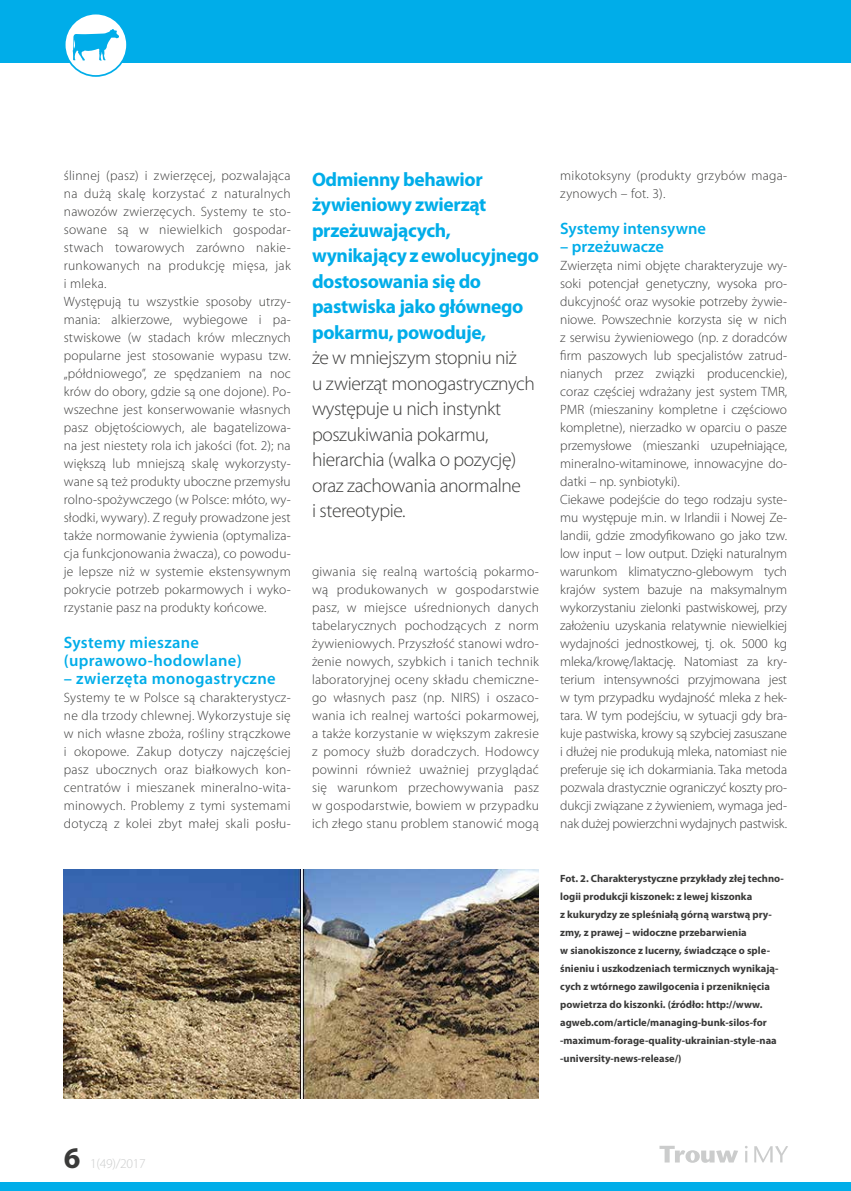
<style>
.page{position:relative;width:851px;height:1191px;background:#fff}
.page>*{position:absolute;margin:0;border:0;box-sizing:border-box;transform-origin:0 0}
.t1{font:300 19.5px/25.5px "Myriad Pro";letter-spacing:-.02em;color:#3a3a39}
.t2{font:700 19.5px/25.5px "Myriad Pro";letter-spacing:-.02em;color:#00ade9}
.t3{font:600 16.5px/18px "Myriad Pro";letter-spacing:.02em;color:#00ade9}
.t4{font:600 16.5px "Myriad Pro";color:#00ade9}
.t5{font:300 13.5px/18px "Myriad Pro";color:#3a3a39}
.t6{font:300 13.5px/18px "Myriad Pro";letter-spacing:.02em;color:#3a3a39}
.t7{font:300 13.5px "Myriad Pro";letter-spacing:-.02em;color:#cbcccc}
.t8{font:700 10.5px/18px "Myriad Pro";color:#3a3a39}
.s1{font-weight:700;font-size:30px;color:#3a3a39}
</style>
<div class="page">
<svg style="left:745px;top:1146px;width:2px;height:16px"></svg>
<svg style="left:754px;top:1146px;width:34px;height:16px"></svg>
<svg style="left:659px;top:1145px;width:79px;height:17px"></svg>
<div style="left:0;top:1181px;width:850px;height:10px;background:#00ade9"></div>
<div style="left:0;top:0;width:850px;height:63px;background:#00ade9"></div>
<div style="left:65px;top:14px;width:62px;height:62px;background:#fff;border-radius:50%"></div>
<div style="left:64px;top:13px;width:64px;height:64px;border:2px solid #00ade9;border-radius:50%"></div>
<svg style="left:73px;top:29px;width:46px;height:32px"></svg>
<img style="left:64px;top:870px;width:475px;height:228px">
<p class="t5" style="left:64px;top:166px;width:228px">ślinnej (pasz) i zwierzęcej, pozwalająca na dużą skalę korzystać z naturalnych nawozów zwierzęcych. Systemy te sto&shy;sowane są w niewielkich gospodar&shy;stwach towarowych zarówno nakie&shy;runkowanych na produkcję mięsa, jak i mleka.<br>Występują tu wszystkie sposoby utrzy&shy;mania: alkierzowe, wybiegowe i pa&shy;stwiskowe (w stadach krów mlecznych popularne jest stosowanie wypasu tzw. „półdniowego”, ze spędzaniem na noc krów do obory, gdzie są one dojone). Po&shy;wszechne jest konserwowanie własnych pasz objętościowych, ale bagatelizowa&shy;na jest niestety rola ich jakości (fot. 2); na większą lub mniejszą skalę wykorzysty&shy;wane są też produkty uboczne przemysłu rolno-spożywczego (w Polsce: młóto, wy&shy;słodki, wywary). Z reguły prowadzone jest także normowanie żywienia (optymaliza&shy;cja funkcjonowania żwacza), co powodu&shy;je lepsze niż w systemie ekstensywnym pokrycie potrzeb pokarmowych i wyko&shy;rzystanie pasz na produkty końcowe.</p>
<p class="t3" style="left:64px;top:633px;width:179px">Systemy mieszane (uprawowo-hodowlane)</p>
<p class="t3" style="left:64px;top:669px;width:213px">– zwierzęta monogastryczne</p>
<p class="t5" style="left:64px;top:688px;width:228px;text-align:justify">Systemy te w Polsce są charakterystycz&shy;ne dla trzody chlewnej. Wykorzystuje się w nich własne zboża, rośliny strączkowe i okopowe. Zakup dotyczy najczęściej pasz ubocznych oraz białkowych kon&shy;centratów i mieszanek mineralno-wita&shy;minowych. Problemy z tymi systemami dotyczą z kolei zbyt małej skali posłu-</p>
<h1 class="t2" style="left:312px;top:166px;width:228px">Odmienny behawior żywieniowy zwierząt przeżuwających, wynikający z ewolucyjnego dostosowania się do pastwiska jako głównego pokarmu, powoduje,</h1>
<h1 class="t1" style="left:312px;top:345px;width:224px">że w mniejszym stopniu niż<br>u zwierząt monogastrycznych występuje u nich instynkt poszukiwania pokarmu, hierarchia (walka o pozycję) oraz zachowania anormalne<br>i stereotypie.</h1>
<p class="t5" style="left:312px;top:562px;width:228px;text-align:justify">giwania się realną wartością pokarmo&shy;wą produkowanych w gospodarstwie pasz, w miejsce uśrednionych danych tabelarycznych pochodzących z norm żywieniowych. Przyszłość stanowi wdro&shy;żenie nowych, szybkich i tanich technik laboratoryjnej oceny składu chemiczne&shy;go własnych pasz (np. NIRS) i oszaco&shy;wania ich realnej wartości pokarmowej, a także korzystanie w większym zakresie z pomocy służb doradczych. Hodowcy powinni również uważniej przyglądać się warunkom przechowywania pasz w gospodarstwie, bowiem w przypadku ich złego stanu problem stanowić mogą</p>
<p class="t6" style="left:560px;top:166px;width:228px">mikotoksyny (produkty grzybów maga&shy;zynowych – fot. 3).</p>
<p class="t4" style="left:560px;top:218px;width:147px">Systemy intensywne</p>
<p class="t4" style="left:560px;top:236px;width:105px">– przeżuwacze</p>
<p class="t5" style="left:560px;top:256px;width:228px">Zwierzęta nimi objęte charakteryzuje wy&shy;soki potencjał genetyczny, wysoka pro&shy;dukcyjność oraz wysokie potrzeby żywie&shy;niowe. Powszechnie korzysta się w nich z serwisu żywieniowego (np. z doradców firm paszowych lub specjalistów zatrud&shy;nianych przez związki producenckie), coraz częściej wdrażany jest system TMR, PMR (mieszaniny kompletne i częściowo kompletne), nierzadko w oparciu o pasze przemysłowe (mieszanki uzupełniające, mineralno-witaminowe, innowacyjne do&shy;datki – np. synbiotyki).<br>Ciekawe podejście do tego rodzaju syste&shy;mu występuje m.in. w Irlandii i Nowej Ze&shy;landii, gdzie zmodyfikowano go jako tzw. low input – low output. Dzięki naturalnym warunkom klimatyczno-glebowym tych krajów system bazuje na maksymalnym wykorzystaniu zielonki pastwiskowej, przy założeniu uzyskania relatywnie niewielkiej wydajności jednostkowej, tj. ok. 5000 kg mleka/krowę/laktację. Natomiast za kry&shy;terium intensywności przyjmowana jest w tym przypadku wydajność mleka z hek&shy;tara. W tym podejściu, w sytuacji gdy bra&shy;kuje pastwiska, krowy są szybciej zasuszane i dłużej nie produkują mleka, natomiast nie preferuje się ich dokarmiania. Taka metoda pozwala drastycznie ograniczyć koszty pro&shy;dukcji związane z żywieniem, wymaga jed&shy;nak dużej powierzchni wydajnych pastwisk.</p>
<p class="t8" style="left:560px;top:869px;width:225px">Fot. 2. Charakterystyczne przykłady złej techno&shy;logii produkcji kiszonek: z lewej kiszonka<br>z kukurydzy ze spleśniałą górną warstwą pry&shy;zmy, z prawej – widoczne przebarwienia<br>w sianokiszonce z lucerny, świadczące o sple&shy;śnieniu i uszkodzeniach termicznych wynikają&shy;cych z wtórnego zawilgocenia i przeniknięcia powietrza do kiszonki. (źródło: http://www. agweb.com/article/managing-bunk-silos-for -maximum-forage-quality-ukrainian-style-naa -university-news-release/)</p>
<p class="t7" style="left:64px;top:1155px;width:83px"><span class="s1">6</span> 1(49)/2017</p>
</div>
